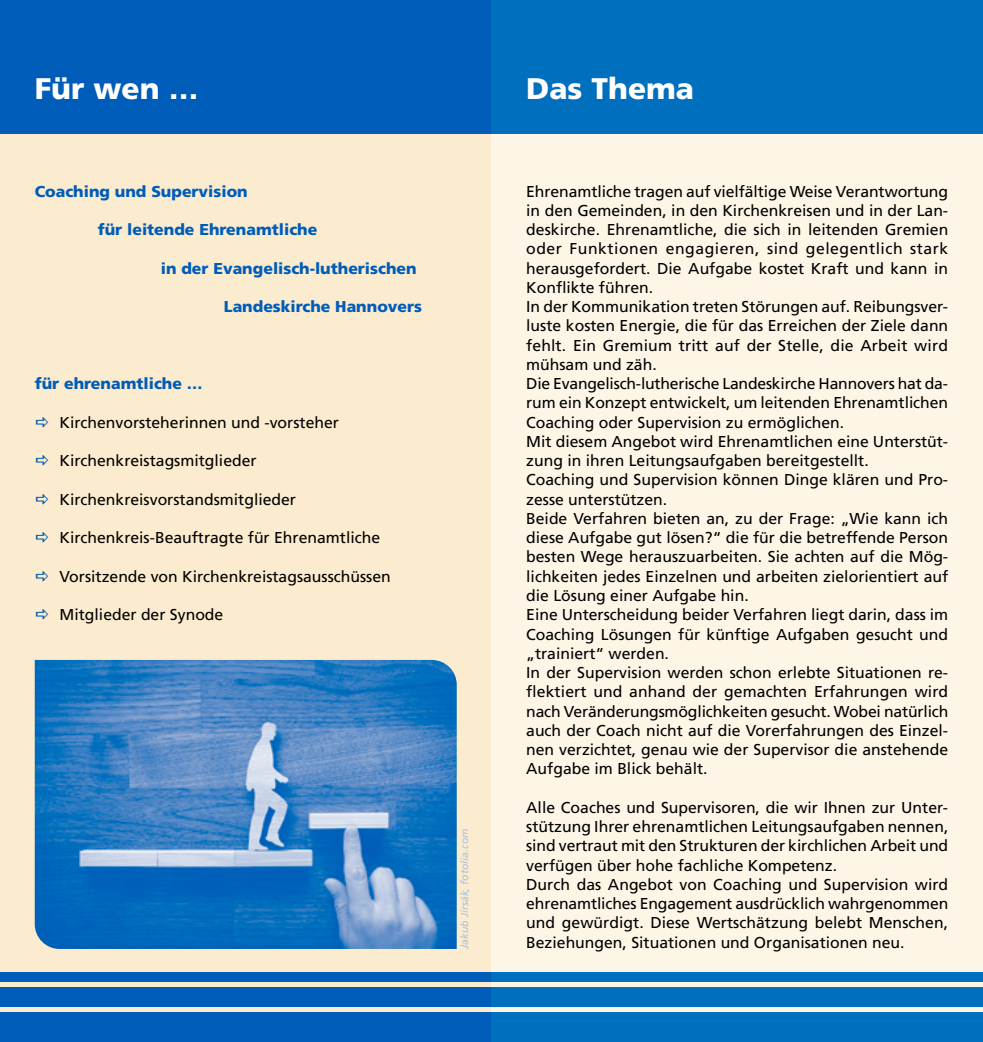
<style>
.page{position:relative;width:983px;height:1042px;background:#fff}
.page>*{position:absolute;margin:0;border:0;box-sizing:border-box;transform-origin:0 0}
.t1{font:900 29.75px "Frutiger LT Com";color:#fff}
.t2{font:15.75px/19.2px "Frutiger LT Com";color:#000}
.t3{font:900 15.75px "Frutiger LT Com";color:#005cb9}
.t4{font:italic 10.5px "Frutiger LT Com";color:#adc0de}
</style>
<div class="page">
<div style="left:0;top:126px;width:491px;height:916px;background:#fbeccf"></div>
<div style="left:491px;top:126px;width:491px;height:916px;background:#fdf6e7"></div>
<div style="left:0;top:0;width:491px;height:134px;background:#005cb9"></div>
<div style="left:491px;top:0;width:491px;height:134px;background:#0070be"></div>
<div style="left:0;top:1012px;width:491px;height:30px;background:#005cb9"></div>
<div style="left:0;top:987px;width:491px;height:20px;background:#005cb9"></div>
<div style="left:491px;top:987px;width:491px;height:20px;background:#0070be"></div>
<div style="left:0;top:972px;width:491px;height:10px;background:#005cb9"></div>
<div style="left:491px;top:972px;width:491px;height:10px;background:#0070be"></div>
<div style="left:491px;top:1012px;width:491px;height:30px;background:#0070be"></div>
<img style="left:35px;top:660px;width:421px;height:289px">
<h1 class="t1" style="left:35px;top:71px;width:165px">Für wen …</h1>
<h1 class="t1" style="left:526px;top:71px;width:169px">Das Thema</h1>
<p class="t3" style="left:35px;top:182px;width:214px">Coaching und Supervision</p>
<p class="t3" style="left:98px;top:220px;width:221px">für leitende Ehrenamtliche</p>
<p class="t3" style="left:161px;top:259px;width:257px">in der Evangelisch-lutherischen</p>
<p class="t3" style="left:224px;top:297px;width:199px">Landeskirche Hannovers</p>
<p class="t3" style="left:35px;top:374px;width:169px">für ehrenamtliche …</p>
<p class="t2" style="left:60px;top:413px;width:281px">Kirchenvorsteherinnen und -vorsteher</p>
<p class="t2" style="left:60px;top:451px;width:198px">Kirchenkreistagsmitglieder</p>
<p class="t2" style="left:60px;top:490px;width:238px">Kirchenkreisvorstandsmitglieder</p>
<p class="t2" style="left:60px;top:528px;width:322px">Kirchenkreis-Beauftragte für Ehrenamtliche</p>
<p class="t2" style="left:60px;top:567px;width:332px">Vorsitzende von Kirchenkreistagsausschüssen</p>
<p class="t2" style="left:60px;top:605px;width:165px">Mitglieder der Synode</p>
<p class="t4" style="left:458px;top:949px;width:122px;rotate:-90deg">Jakub Jirsák, fotolia.com</p>
<p class="t2" style="left:526px;top:182px;width:423px">Ehrenamtliche tragen auf vielfältige Weise Verantwortung in den Gemeinden, in den Kirchenkreisen und in der Lan&shy;deskirche. Ehrenamtliche, die sich in leitenden Gremien oder Funktionen engagieren, sind gelegentlich stark herausgefordert. Die Aufgabe kostet Kraft und kann in Konflikte führen.<br>In der Kommunikation treten Störungen auf. Reibungsver&shy;luste kosten Energie, die für das Erreichen der Ziele dann fehlt. Ein Gremium tritt auf der Stelle, die Arbeit wird mühsam und zäh.<br>Die Evangelisch-lutherische Landeskirche Hannovers hat da&shy;rum ein Konzept entwickelt, um leitenden Ehrenamtlichen Coaching oder Supervision zu ermöglichen.<br>Mit diesem Angebot wird Ehrenamtlichen eine Unterstüt&shy;zung in ihren Leitungsaufgaben bereitgestellt.<br>Coaching und Supervision können Dinge klären und Pro&shy;zesse unterstützen.<br>Beide Verfahren bieten an, zu der Frage: „Wie kann ich diese Aufgabe gut lösen?“ die für die betreffende Person besten Wege herauszuarbeiten. Sie achten auf die Mög&shy;lichkeiten jedes Einzelnen und arbeiten zielorientiert auf die Lösung einer Aufgabe hin.<br>Eine Unterscheidung beider Verfahren liegt darin, dass im Coaching Lösungen für künftige Aufgaben gesucht und „trainiert“ werden.<br>In der Supervision werden schon erlebte Situationen re&shy;flektiert und anhand der gemachten Erfahrungen wird nach Veränderungsmöglichkeiten gesucht. Wobei natürlich auch der Coach nicht auf die Vorerfahrungen des Einzel&shy;nen verzichtet, genau wie der Supervisor die anstehende Aufgabe im Blick behält.</p>
<p class="t2" style="left:526px;top:798px;width:423px">Alle Coaches und Supervisoren, die wir Ihnen zur Unter&shy;stützung Ihrer ehrenamtlichen Leitungsaufgaben nennen, sind vertraut mit den Strukturen der kirchlichen Arbeit und verfügen über hohe fachliche Kompetenz.<br>Durch das Angebot von Coaching und Supervision wird ehrenamtliches Engagement ausdrücklich wahrgenommen und gewürdigt. Diese Wertschätzung belebt Menschen, Beziehungen, Situationen und Organisationen neu.</p>
</div>
